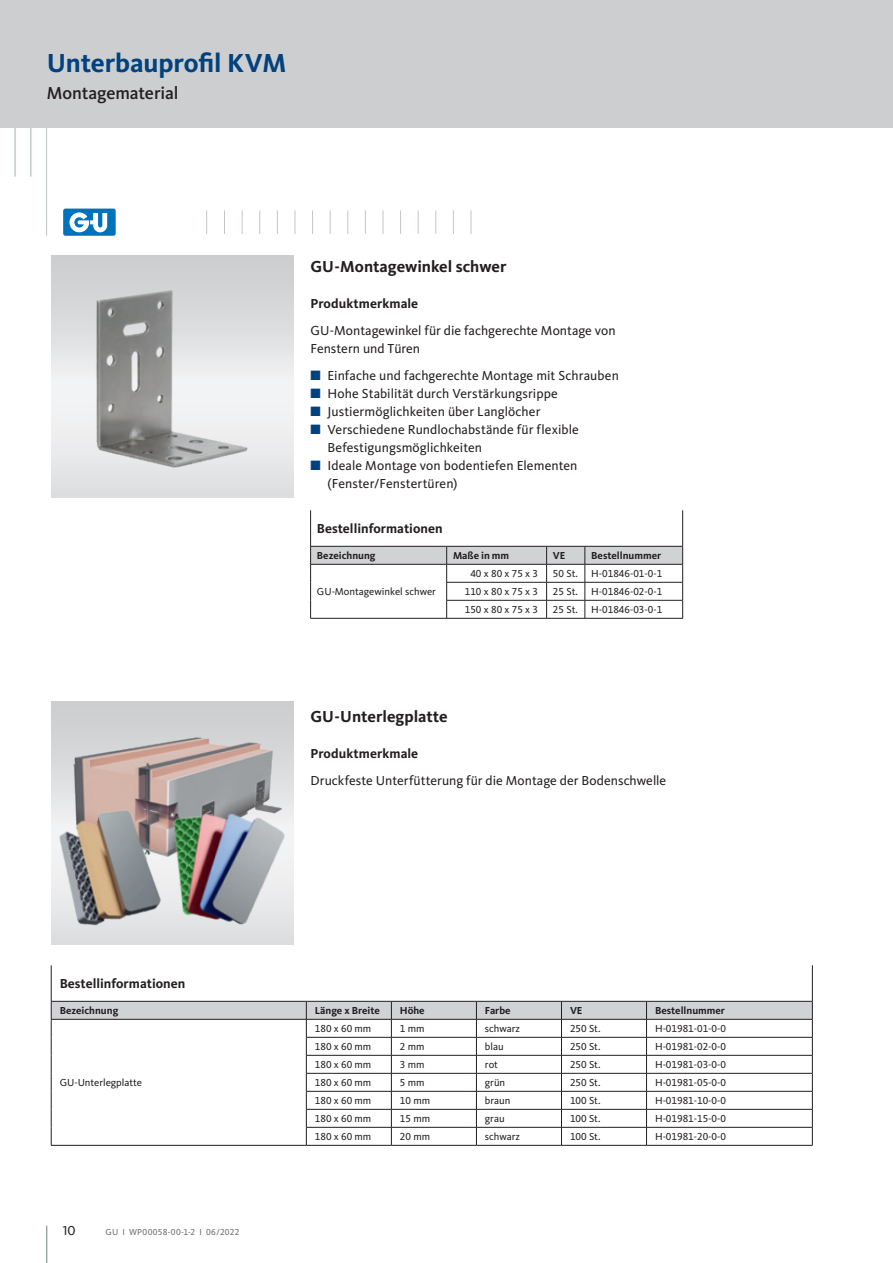
<style>
.page{position:relative;width:893px;height:1263px;background:#fff}
.page>*{position:absolute;margin:0;border:0;box-sizing:border-box;transform-origin:0 0}
._01_Überschrift{font:700 27px "Kievit Pro";letter-spacing:-.005em;color:#00427d}
._02_Unterthema{font:500 18px "Kievit Pro";letter-spacing:-.005em;color:#231f20}
._03_Zwischenüberschr{font:700 16.5px "Kievit Pro";color:#231f20}
._05_Fließtext{font:13.5px/18px "Kievit Pro";letter-spacing:.005em;color:#231f20}
._09_Tabellenüberschr{font:700 13.5px "Kievit Pro";color:#231f20}
._04_Zwischenüberschr{font:700 13.5px "Kievit Pro";letter-spacing:.005em;color:#231f20}
._11_Tabellenkörper{font:10.5px "Kievit Pro";color:#231f20}
._10_Tabellenkopf{font:700 10.5px "Kievit Pro";color:#231f20}
.t1{font:9px "Kievit Pro";letter-spacing:.025em;color:#6c6d70}
.s1{color:#00427d}
</style>
<div class="page">
<div style="left:0;top:0;width:893px;height:128px;background:#cdced0"></div>
<hr style="left:46px;top:128px;width:1px;height:108px;background:#c1c7c9">
<hr style="left:31px;top:128px;width:1px;height:49px;background:#c1c7c9">
<hr style="left:15px;top:128px;width:1px;height:49px;background:#c1c7c9">
<svg style="left:206px;top:210px;width:1px;height:24px"></svg>
<svg style="left:224px;top:210px;width:1px;height:24px"></svg>
<svg style="left:242px;top:210px;width:1px;height:24px"></svg>
<svg style="left:259px;top:210px;width:1px;height:24px"></svg>
<svg style="left:277px;top:210px;width:1px;height:24px"></svg>
<svg style="left:295px;top:210px;width:1px;height:24px"></svg>
<svg style="left:312px;top:210px;width:1px;height:24px"></svg>
<svg style="left:330px;top:210px;width:1px;height:24px"></svg>
<svg style="left:347px;top:210px;width:1px;height:24px"></svg>
<svg style="left:365px;top:210px;width:1px;height:24px"></svg>
<svg style="left:383px;top:210px;width:1px;height:24px"></svg>
<svg style="left:400px;top:210px;width:1px;height:24px"></svg>
<svg style="left:418px;top:210px;width:1px;height:24px"></svg>
<svg style="left:435px;top:210px;width:1px;height:24px"></svg>
<svg style="left:453px;top:210px;width:1px;height:24px"></svg>
<svg style="left:471px;top:210px;width:1px;height:24px"></svg>
<div style="left:63px;top:209px;width:53px;height:27px;background:#0071bb;border-radius:2px"></div>
<svg style="left:69px;top:212px;width:38px;height:20px"></svg>
<hr style="left:47px;top:1226px;width:1px;height:37px;background:#727c7e">
<svg style="left:51px;top:255px;width:242px;height:242px;background:#dbdcdd"></svg>
<img style="left:61px;top:267px;width:223px;height:223px">
<img style="left:51px;top:705px;width:242px;height:88px">
<hr style="left:310px;top:510px;width:1px;height:36px;background:#231f20">
<hr style="left:682px;top:510px;width:1px;height:36px;background:#231f20">
<hr style="left:310px;top:618px;width:137px;height:1px;background:#231f20">
<hr style="left:447px;top:618px;width:100px;height:1px;background:#231f20">
<svg style="left:310px;top:546px;width:373px;height:72px"></svg>
<hr style="left:547px;top:618px;width:38px;height:1px;background:#231f20">
<hr style="left:585px;top:618px;width:98px;height:1px;background:#231f20">
<hr style="left:51px;top:965px;width:1px;height:36px;background:#231f20">
<hr style="left:812px;top:965px;width:1px;height:36px;background:#231f20">
<hr style="left:51px;top:1145px;width:255px;height:1px;background:#231f20">
<hr style="left:306px;top:1145px;width:85px;height:1px;background:#231f20">
<hr style="left:391px;top:1145px;width:85px;height:1px;background:#231f20">
<hr style="left:476px;top:1145px;width:85px;height:1px;background:#231f20">
<hr style="left:561px;top:1145px;width:85px;height:1px;background:#231f20">
<hr style="left:646px;top:1145px;width:167px;height:1px;background:#231f20">
<svg style="left:51px;top:1001px;width:762px;height:144px"></svg>
<hr style="left:51px;top:1019px;width:255px;height:1px;background:#231f20">
<hr style="left:306px;top:1019px;width:85px;height:1px;background:#231f20">
<hr style="left:391px;top:1019px;width:85px;height:1px;background:#231f20">
<hr style="left:306px;top:1037px;width:85px;height:1px;background:#231f20">
<hr style="left:391px;top:1037px;width:85px;height:1px;background:#231f20">
<hr style="left:306px;top:1055px;width:85px;height:1px;background:#231f20">
<hr style="left:391px;top:1055px;width:85px;height:1px;background:#231f20">
<hr style="left:306px;top:1073px;width:85px;height:1px;background:#231f20">
<hr style="left:391px;top:1073px;width:85px;height:1px;background:#231f20">
<hr style="left:306px;top:1091px;width:85px;height:1px;background:#231f20">
<hr style="left:391px;top:1091px;width:85px;height:1px;background:#231f20">
<img style="left:51px;top:793px;width:135px;height:151px">
<img style="left:155px;top:787px;width:139px;height:155px">
<p class="_01_Überschrift" style="left:47px;top:46px;width:241px">Unterbauprofil KVM</p>
<p class="_02_Unterthema" style="left:47px;top:82px;width:133px">Montagematerial</p>
<p class="_03_Zwischenüberschr" style="left:310px;top:256px;width:198px">GU-Montagewinkel schwer</p>
<p class="_04_Zwischenüberschr" style="left:310px;top:295px;width:109px">Produktmerkmale</p>
<p class="_05_Fließtext" style="left:310px;top:321px;width:307px">GU-Montagewinkel für die fachgerechte Montage von<br>Fenstern und Türen</p>
<p class="_05_Fließtext" style="left:310px;top:366px;width:310px"><span class="s1">■</span> Einfache und fachgerechte Montage mit Schrauben</p>
<p class="_05_Fließtext" style="left:310px;top:384px;width:249px"><span class="s1">■</span> Hohe Stabilität durch Verstärkungsrippe</p>
<p class="_05_Fließtext" style="left:310px;top:402px;width:232px"><span class="s1">■</span> Justiermöglichkeiten über Langlöcher</p>
<p class="_05_Fließtext" style="left:327px;top:420px;width:253px;text-indent:-17px"><span class="s1">■</span> Verschiedene Rundlochabstände für flexible<br>Befestigungsmöglichkeiten</p>
<p class="_05_Fließtext" style="left:327px;top:456px;width:252px;text-indent:-17px"><span class="s1">■</span> Ideale Montage von bodentiefen Elementen (Fenster/Fenstertüren)</p>
<p class="_09_Tabellenüberschr" style="left:317px;top:521px;width:127px">Bestellinformationen</p>
<p class="_10_Tabellenkopf" style="left:317px;top:549px;width:60px">Bezeichnung</p>
<p class="_10_Tabellenkopf" style="left:453px;top:549px;width:58px">Maße in mm</p>
<p class="_10_Tabellenkopf" style="left:553px;top:549px;width:14px">VE</p>
<p class="_10_Tabellenkopf" style="left:591px;top:549px;width:71px">Bestellnummer</p>
<p class="_11_Tabellenkörper" style="left:317px;top:585px;width:120px">GU-Montagewinkel schwer</p>
<p class="_11_Tabellenkörper" style="left:470px;top:567px;width:69px">40 x 80 x 75 x 3</p>
<p class="_11_Tabellenkörper" style="left:553px;top:567px;width:27px">50 St.</p>
<p class="_11_Tabellenkörper" style="left:591px;top:567px;width:72px">H-01846-01-0-1</p>
<p class="_11_Tabellenkörper" style="left:465px;top:585px;width:75px">110 x 80 x 75 x 3</p>
<p class="_11_Tabellenkörper" style="left:553px;top:585px;width:27px">25 St.</p>
<p class="_11_Tabellenkörper" style="left:591px;top:585px;width:72px">H-01846-02-0-1</p>
<p class="_11_Tabellenkörper" style="left:465px;top:603px;width:75px">150 x 80 x 75 x 3</p>
<p class="_11_Tabellenkörper" style="left:553px;top:603px;width:27px">25 St.</p>
<p class="_11_Tabellenkörper" style="left:591px;top:603px;width:72px">H-01846-03-0-1</p>
<p class="_03_Zwischenüberschr" style="left:310px;top:706px;width:139px">GU-Unterlegplatte</p>
<p class="_04_Zwischenüberschr" style="left:310px;top:745px;width:109px">Produktmerkmale</p>
<p class="_05_Fließtext" style="left:310px;top:771px;width:357px">Druckfeste Unterfütterung für die Montage der Bodenschwelle</p>
<p class="_09_Tabellenüberschr" style="left:60px;top:976px;width:127px">Bestellinformationen</p>
<p class="_10_Tabellenkopf" style="left:60px;top:1004px;width:60px">Bezeichnung</p>
<p class="_10_Tabellenkopf" style="left:315px;top:1004px;width:67px">Länge x Breite</p>
<p class="_10_Tabellenkopf" style="left:400px;top:1004px;width:26px">Höhe</p>
<p class="_10_Tabellenkopf" style="left:485px;top:1004px;width:27px">Farbe</p>
<p class="_10_Tabellenkopf" style="left:570px;top:1004px;width:14px">VE</p>
<p class="_10_Tabellenkopf" style="left:655px;top:1004px;width:71px">Bestellnummer</p>
<p class="_11_Tabellenkörper" style="left:60px;top:1076px;width:84px">GU-Unterlegplatte</p>
<p class="_05_Fließtext" style="left:63px;top:1221px;width:14px">10</p>
<p class="t1" style="left:105px;top:1226px;width:136px">GU І WP00058-00-1-2 І 06/2022</p>
<p class="_11_Tabellenkörper" style="left:315px;top:1022px;width:58px">180 x 60 mm</p>
<p class="_11_Tabellenkörper" style="left:400px;top:1022px;width:26px">1 mm</p>
<p class="_11_Tabellenkörper" style="left:485px;top:1022px;width:37px">schwarz</p>
<p class="_11_Tabellenkörper" style="left:570px;top:1022px;width:32px">250 St.</p>
<p class="_11_Tabellenkörper" style="left:655px;top:1022px;width:72px">H-01981-01-0-0</p>
<p class="_11_Tabellenkörper" style="left:315px;top:1040px;width:58px">180 x 60 mm</p>
<p class="_11_Tabellenkörper" style="left:400px;top:1040px;width:26px">2 mm</p>
<p class="_11_Tabellenkörper" style="left:485px;top:1040px;width:20px">blau</p>
<p class="_11_Tabellenkörper" style="left:570px;top:1040px;width:32px">250 St.</p>
<p class="_11_Tabellenkörper" style="left:655px;top:1040px;width:72px">H-01981-02-0-0</p>
<p class="_11_Tabellenkörper" style="left:315px;top:1058px;width:58px">180 x 60 mm</p>
<p class="_11_Tabellenkörper" style="left:400px;top:1058px;width:26px">3 mm</p>
<p class="_11_Tabellenkörper" style="left:485px;top:1058px;width:15px">rot</p>
<p class="_11_Tabellenkörper" style="left:570px;top:1058px;width:32px">250 St.</p>
<p class="_11_Tabellenkörper" style="left:655px;top:1058px;width:72px">H-01981-03-0-0</p>
<p class="_11_Tabellenkörper" style="left:315px;top:1076px;width:58px">180 x 60 mm</p>
<p class="_11_Tabellenkörper" style="left:400px;top:1076px;width:26px">5 mm</p>
<p class="_11_Tabellenkörper" style="left:485px;top:1076px;width:22px">grün</p>
<p class="_11_Tabellenkörper" style="left:570px;top:1076px;width:32px">250 St.</p>
<p class="_11_Tabellenkörper" style="left:655px;top:1076px;width:72px">H-01981-05-0-0</p>
<p class="_11_Tabellenkörper" style="left:315px;top:1094px;width:58px">180 x 60 mm</p>
<p class="_11_Tabellenkörper" style="left:400px;top:1094px;width:32px">10 mm</p>
<p class="_11_Tabellenkörper" style="left:485px;top:1094px;width:27px">braun</p>
<p class="_11_Tabellenkörper" style="left:570px;top:1094px;width:32px">100 St.</p>
<p class="_11_Tabellenkörper" style="left:655px;top:1094px;width:72px">H-01981-10-0-0</p>
<p class="_11_Tabellenkörper" style="left:315px;top:1112px;width:58px">180 x 60 mm</p>
<p class="_11_Tabellenkörper" style="left:400px;top:1112px;width:32px">15 mm</p>
<p class="_11_Tabellenkörper" style="left:485px;top:1112px;width:21px">grau</p>
<p class="_11_Tabellenkörper" style="left:570px;top:1112px;width:32px">100 St.</p>
<p class="_11_Tabellenkörper" style="left:655px;top:1112px;width:72px">H-01981-15-0-0</p>
<p class="_11_Tabellenkörper" style="left:315px;top:1130px;width:58px">180 x 60 mm</p>
<p class="_11_Tabellenkörper" style="left:400px;top:1130px;width:32px">20 mm</p>
<p class="_11_Tabellenkörper" style="left:485px;top:1130px;width:37px">schwarz</p>
<p class="_11_Tabellenkörper" style="left:570px;top:1130px;width:32px">100 St.</p>
<p class="_11_Tabellenkörper" style="left:655px;top:1130px;width:72px">H-01981-20-0-0</p>
</div>
